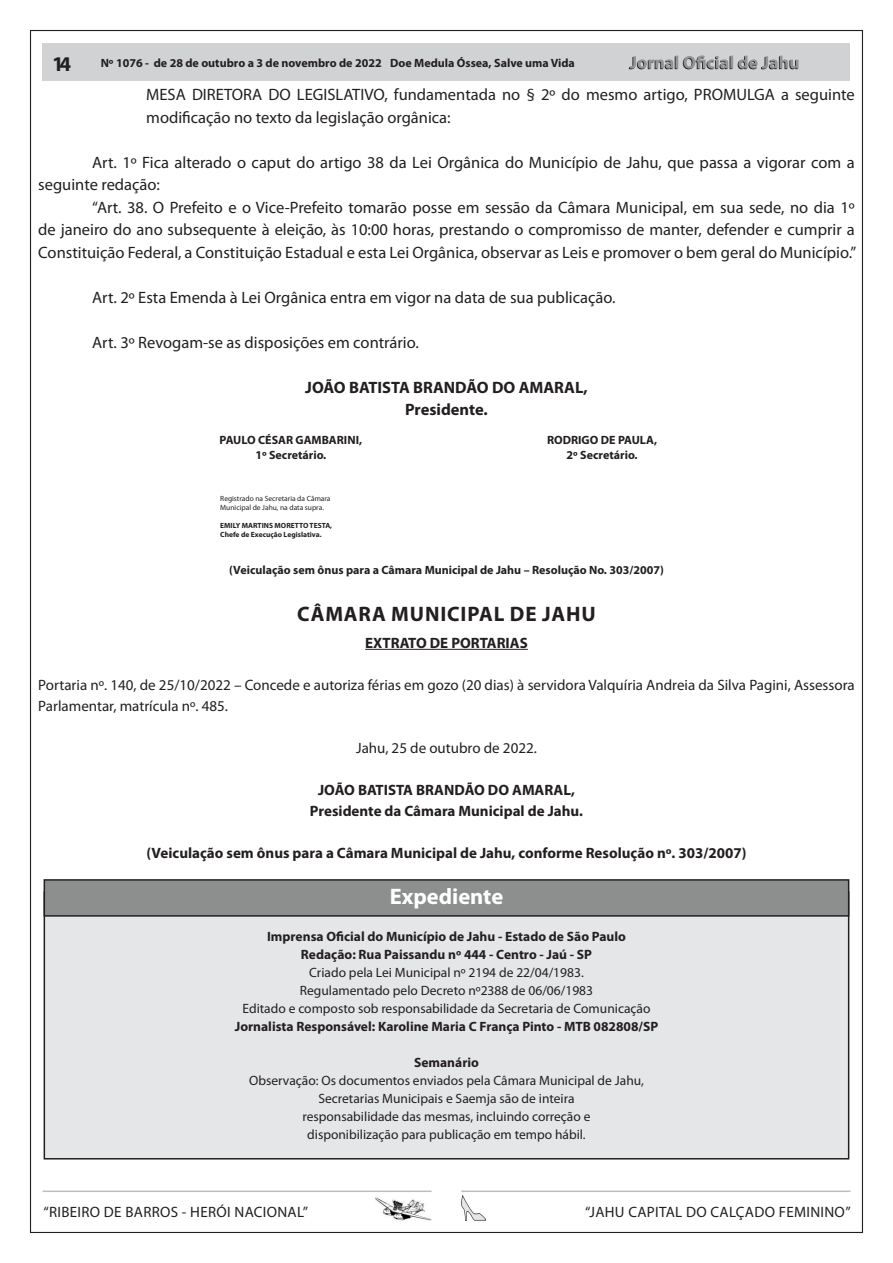
<style>
.page{position:relative;width:893px;height:1263px;background:#fff}
.page>*{position:absolute;margin:0;border:0;box-sizing:border-box;transform-origin:0 0}
.t1{font:700 22.5px "Myriad Pro";color:#fff}
.t2{font:700 21px "Myriad Pro";letter-spacing:.04em;color:#231f20}
.t3{font:16.5px/22.5px "Myriad Pro";color:#231f20}
.t4{font:700 16.5px "Myriad Pro";color:#231f20}
.t5{font:15px/21px "Myriad Pro";color:#231f20}
.t6{font:700 15px "Myriad Pro";color:#231f20}
.t7{font:15px "Myriad Pro";letter-spacing:.02em;color:#231f20}
.t8{font:13.5px "Myriad Pro";color:#231f20}
.t9{font:700 13.5px "Myriad Pro";color:#231f20}
.t10{font:700 12px "Myriad Pro";color:#231f20}
.t11{font:7.5px "Myriad Pro";color:#231f20}
.t12{font:700 7.5px "Myriad Pro";color:#231f20}
</style>
<div class="page">
<img style="left:461px;top:1196px;width:25px;height:24px">
<hr style="left:461px;top:1190px;width:389px;height:2px;background:#bcbdc0">
<img style="left:375px;top:1197px;width:57px;height:23px">
<hr style="left:43px;top:1190px;width:389px;height:2px;background:#bcbdc0">
<div style="left:43px;top:43px;width:807px;height:37px;background:#d1d2d4"></div>
<svg style="left:629px;top:55px;width:170px;height:14px"></svg>
<hr style="left:365px;top:649px;width:163px;height:1px;background:#231f20">
<div style="left:44px;top:892px;width:805px;height:267px;background:#e5e6e8"></div>
<div style="left:44px;top:880px;width:805px;height:36px;background:#8d8f8f"></div>
<div style="left:44px;top:879px;width:805px;height:38px;border:2px solid #231f20"></div>
<p class="t2" style="left:52px;top:50px;width:21px">14</p>
<p class="t10" style="left:101px;top:55px;width:476px">Nº 1076 - de 28 de outubro a 3 de novembro de 2022 Doe Medula Óssea, Salve uma Vida</p>
<p class="t3" style="left:146px;top:83px;width:710px">MESA DIRETORA DO LEGISLATIVO, fundamentada no § 2º do mesmo artigo, PROMULGA a seguinte</p>
<p class="t3" style="left:146px;top:106px;width:306px">modificação no texto da legislação orgânica:</p>
<p class="t3" style="left:38px;top:151px;width:818px;text-indent:54px">Art. 1º Fica alterado o caput do artigo 38 da Lei Orgânica do Município de Jahu, que passa a vigorar com a seguinte redação:</p>
<p class="t3" style="left:38px;top:196px;width:819px;text-align:justify;text-indent:54px">“Art. 38. O Prefeito e o Vice-Prefeito tomarão posse em sessão da Câmara Municipal, em sua sede, no dia 1º de janeiro do ano subsequente à eleição, às 10:00 horas, prestando o compromisso de manter, defender e cumprir a Constituição Federal, a Constituição Estadual e esta Lei Orgânica, observar as Leis e promover o bem geral do Município.”</p>
<p class="t3" style="left:92px;top:286px;width:525px">Art. 2º Esta Emenda à Lei Orgânica entra em vigor na data de sua publicação.</p>
<p class="t3" style="left:92px;top:331px;width:328px">Art. 3º Revogam-se as disposições em contrário.</p>
<p class="t4" style="left:305px;top:376px;width:284px">JOÃO BATISTA BRANDÃO DO AMARAL,</p>
<p class="t4" style="left:405px;top:399px;width:84px">Presidente.</p>
<p class="t10" style="left:220px;top:432px;width:144px">PAULO CÉSAR GAMBARINI,</p>
<p class="t10" style="left:255px;top:447px;width:73px">1º Secretário.</p>
<p class="t10" style="left:547px;top:432px;width:112px">RODRIGO DE PAULA,</p>
<p class="t10" style="left:567px;top:447px;width:73px">2º Secretário.</p>
<p class="t11" style="left:220px;top:493px;width:112px">Registrado na Secretaria da Câmara</p>
<p class="t11" style="left:220px;top:502px;width:105px">Municipal de Jahu, na data supra.</p>
<p class="t12" style="left:220px;top:520px;width:113px">EMILY MARTINS MORETTO TESTA,</p>
<p class="t12" style="left:220px;top:529px;width:103px">Chefe de Execução Legislativa.</p>
<p class="t10" style="left:229px;top:562px;width:436px">(Veiculação sem ônus para a Câmara Municipal de Jahu – Resolução No. 303/2007)</p>
<p class="t2" style="left:297px;top:600px;width:300px">CÂMARA MUNICIPAL DE JAHU</p>
<p class="t6" style="left:365px;top:633px;width:164px">EXTRATO DE PORTARIAS</p>
<p class="t5" style="left:38px;top:674px;width:818px">Portaria nº. 140, de 25/10/2022 – Concede e autoriza férias em gozo (20 dias) à servidora Valquíria Andreia da Silva Pagini, Assessora<br>Parlamentar, matrícula nº. 485.</p>
<p class="t5" style="left:356px;top:737px;width:182px">Jahu, 25 de outubro de 2022.</p>
<p class="t6" style="left:318px;top:780px;width:258px">JOÃO BATISTA BRANDÃO DO AMARAL,</p>
<p class="t6" style="left:310px;top:801px;width:275px">Presidente da Câmara Municipal de Jahu.</p>
<p class="t6" style="left:146px;top:843px;width:601px">(Veiculação sem ônus para a Câmara Municipal de Jahu, conforme Resolução nº. 303/2007)</p>
<p class="t1" style="left:390px;top:882px;width:115px">Expediente</p>
<p class="t9" style="left:267px;top:928px;width:360px">Imprensa Oficial do Município de Jahu - Estado de São Paulo</p>
<p class="t9" style="left:301px;top:946px;width:293px">Redação: Rua Paissandu nº 444 - Centro - Jaú - SP</p>
<p class="t8" style="left:309px;top:964px;width:276px">Criado pela Lei Municipal nº 2194 de 22/04/1983.</p>
<p class="t8" style="left:300px;top:982px;width:295px">Regulamentado pelo Decreto nº2388 de 06/06/1983</p>
<p class="t8" style="left:242px;top:1000px;width:409px">Editado e composto sob responsabilidade da Secretaria de Comunicação</p>
<p class="t9" style="left:235px;top:1018px;width:425px">Jornalista Responsável: Karoline Maria C França Pinto - MTB 082808/SP</p>
<p class="t9" style="left:414px;top:1054px;width:66px">Semanário</p>
<p class="t8" style="left:249px;top:1072px;width:396px">Observação: Os documentos enviados pela Câmara Municipal de Jahu,</p>
<p class="t8" style="left:318px;top:1090px;width:258px">Secretarias Municipais e Saemja são de inteira</p>
<p class="t8" style="left:302px;top:1108px;width:290px">responsabilidade das mesmas, incluindo correção e</p>
<p class="t8" style="left:307px;top:1126px;width:280px">disponibilização para publicação em tempo hábil.</p>
<p class="t7" style="left:44px;top:1202px;width:266px">“RIBEIRO DE BARROS - HERÓI NACIONAL”</p>
<p class="t7" style="left:585px;top:1202px;width:267px">“JAHU CAPITAL DO CALÇADO FEMININO”</p>
</div>
